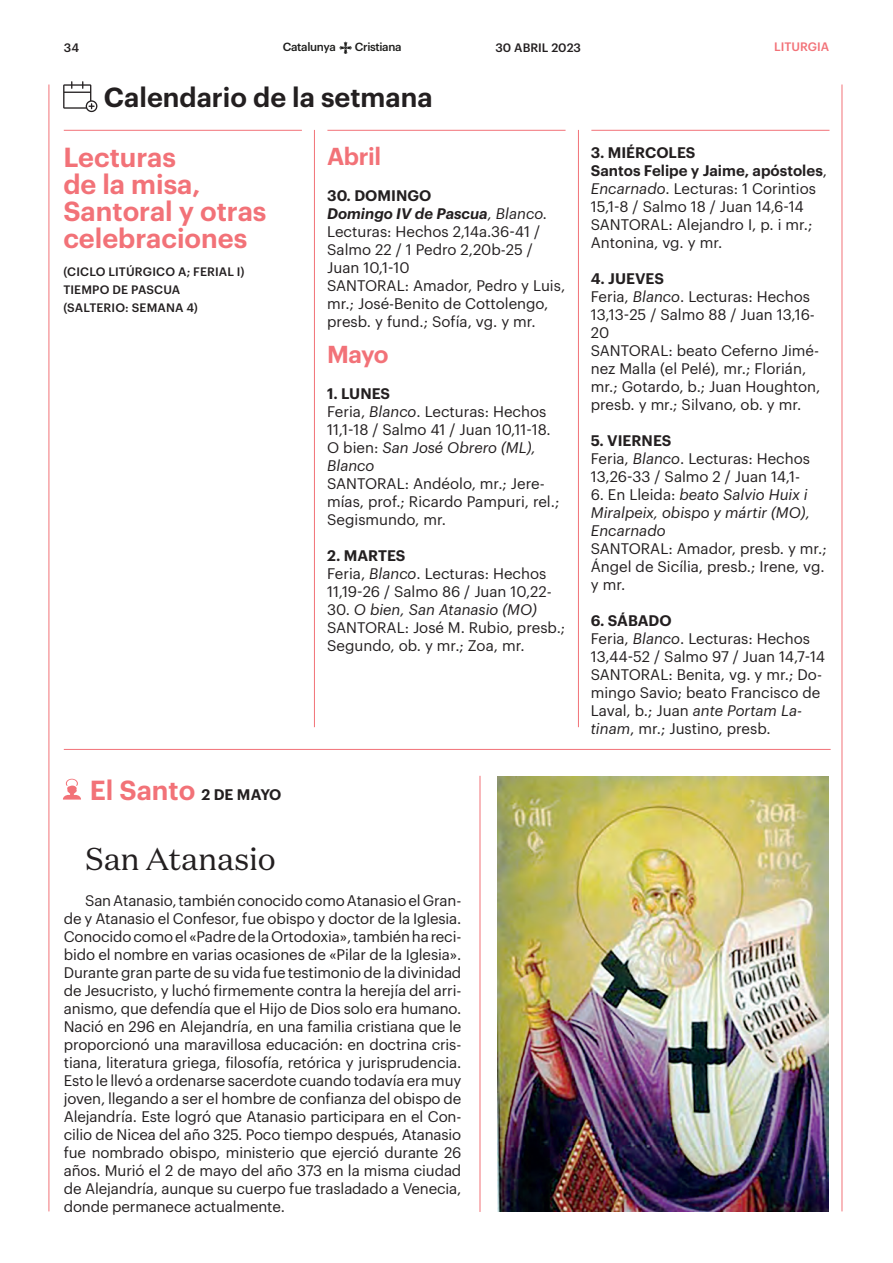
<style>
.page{position:relative;width:893px;height:1263px;background:#fff}
.page>*{position:absolute;margin:0;border:0;box-sizing:border-box;transform-origin:0 0}
.t1{font:31.5px "Domaine Text";letter-spacing:-.01em;color:#231f20}
.t2{font:600 27px/27px "Graphik";color:#f27278}
.t3{font:600 27px "Graphik";color:#231f20}
.t4{font:600 24px "Graphik";letter-spacing:-.02em;color:#f27278}
.TXT_BASE{font:15px/18px "Graphik";color:#231f20}
.t5{font:italic 15px/18px "Graphik";color:#231f20}
.t6{font:600 15px "Graphik";color:#231f20}
.t7{font:500 12px "Graphik";letter-spacing:.01em;color:#231f20}
.APARTATS_MARGE_SUPER{font:500 12px "Graphik";color:#f27278}
.t8{font:500 11.55px "Graphik";letter-spacing:-.03em;color:#1d1d1b}
.s1{font-weight:600;font-style:italic}
.s2{font-style:italic}
.s3{font-style:normal}
.s4{font-weight:600}
.s5{font-size:15px;color:#231f20}
</style>
<div class="page">
<hr style="left:49px;top:85px;width:1px;height:1126px;background:#f27278">
<hr style="left:842px;top:85px;width:1px;height:1126px;background:#f27278">
<svg style="left:339px;top:42px;width:13px;height:12px"></svg>
<hr style="left:578px;top:130px;width:1px;height:597px;background:#f27278">
<hr style="left:314px;top:130px;width:1px;height:597px;background:#f27278">
<hr style="left:64px;top:130px;width:238px;height:1px;background:#f27278">
<hr style="left:327px;top:130px;width:239px;height:1px;background:#f27278">
<hr style="left:591px;top:130px;width:238px;height:1px;background:#f27278">
<hr style="left:64px;top:749px;width:767px;height:1px;background:#f27278">
<svg style="left:63px;top:81px;width:35px;height:31px"></svg>
<hr style="left:480px;top:776px;width:1px;height:436px;background:#f27278">
<img style="left:498px;top:777px;width:331px;height:435px">
<svg style="left:63px;top:779px;width:18px;height:21px"></svg>
<p class="t7" style="left:64px;top:38px;width:17px">34</p>
<p class="t8" style="left:283px;top:38px;width:54px">Catalunya</p>
<p class="t8" style="left:355px;top:38px;width:48px">Cristiana</p>
<p class="t7" style="left:495px;top:38px;width:87px">30 ABRIL 2023</p>
<p class="t3" style="left:104px;top:77px;width:330px">Calendario de la setmana</p>
<p class="APARTATS_MARGE_SUPER" style="left:774px;top:38px;width:57px">LITURGIA</p>
<p class="t2" style="left:63px;top:142px;width:205px">Lecturas<br>de la misa,<br>Santoral y otras celebraciones</p>
<p class="t7" style="left:63px;top:263px;width:183px">(CICLO LITÚRGICO A; FERIAL I)</p>
<p class="t7" style="left:63px;top:281px;width:119px">TIEMPO DE PASCUA</p>
<p class="t7" style="left:63px;top:299px;width:136px">(SALTERIO: SEMANA 4)</p>
<p class="t4" style="left:327px;top:138px;width:55px">Abril</p>
<p class="t6" style="left:327px;top:184px;width:106px">30. DOMINGO</p>
<p class="TXT_BASE" style="left:327px;top:203px;width:222px"><span class="s1">Domingo IV de Pascua</span><span class="s2">, Blanco.<br></span>Lecturas: Hechos 2,14a.36-41 /<br>Salmo 22 / 1 Pedro 2,20b-25 /<br>Juan 10,1-10</p>
<p class="TXT_BASE" style="left:327px;top:275px;width:240px">SANTORAL: Amador, Pedro y Luis, mr.; José-Benito de Cottolengo, presb. y fund.; Sofía, vg. y mr.</p>
<p class="t4" style="left:327px;top:336px;width:63px">Mayo</p>
<p class="t6" style="left:327px;top:382px;width:65px">1. LUNES</p>
<p class="TXT_BASE" style="left:327px;top:401px;width:225px">Feria, <span class="s2">Blanco</span>. Lecturas: Hechos<br>11,1-18 / Salmo 41 / Juan 10,11-18.<br>O bien: <span class="s2">San José Obrero (ML),<br>Blanco</span></p>
<p class="TXT_BASE" style="left:327px;top:473px;width:234px">SANTORAL: Andéolo, mr.; Jere&shy;mías, prof.; Ricardo Pampuri, rel.;<br>Segismundo, mr.</p>
<p class="t6" style="left:327px;top:544px;width:80px">2. MARTES</p>
<p class="TXT_BASE" style="left:327px;top:563px;width:226px">Feria, <span class="s2">Blanco</span>. Lecturas: Hechos<br>11,19-26 / Salmo 86 / Juan 10,22-</p>
<p class="t5" style="left:327px;top:599px;width:211px"><span class="s3">30.</span> O bien, San Atanasio (MO)</p>
<p class="TXT_BASE" style="left:327px;top:617px;width:240px">SANTORAL: José M. Rubio, presb.;<br>Segundo, ob. y mr.; Zoa, mr.</p>
<p class="t6" style="left:591px;top:141px;width:106px">3. MIÉRCOLES</p>
<p class="TXT_BASE" style="left:591px;top:160px;width:238px"><span class="s4">Santos Felipe y Jaime, apóstoles</span>,<br><span class="s2">Encarnado</span>. Lecturas: 1 Corintios<br>15,1-8 / Salmo 18 / Juan 14,6-14</p>
<p class="TXT_BASE" style="left:591px;top:214px;width:223px">SANTORAL: Alejandro I, p. i mr.;<br>Antonina, vg. y mr.</p>
<p class="t6" style="left:591px;top:267px;width:75px">4. JUEVES</p>
<p class="TXT_BASE" style="left:591px;top:286px;width:226px">Feria, <span class="s2">Blanco</span>. Lecturas: Hechos<br>13,13-25 / Salmo 88 / Juan 13,16-<br>20</p>
<p class="TXT_BASE" style="left:591px;top:340px;width:231px">SANTORAL: beato Ceferno Jimé&shy;nez Malla (el Pelé), mr.; Florián, mr.; Gotardo, b.; Juan Houghton, presb. y mr.; Silvano, ob. y mr.</p>
<p class="t6" style="left:591px;top:429px;width:82px">5. VIERNES</p>
<p class="TXT_BASE" style="left:591px;top:448px;width:221px">Feria, <span class="s2">Blanco</span>. Lecturas: Hechos<br>13,26-33 / Salmo 2 / Juan 14,1-</p>
<p class="t5" style="left:591px;top:484px;width:221px"><span class="s3">6. En Lleida:</span> beato Salvio Huix i<br>Miralpeix, obispo y mártir (MO),<br>Encarnado</p>
<p class="TXT_BASE" style="left:591px;top:538px;width:238px">SANTORAL: Amador, presb. y mr.;<br>Ángel de Sicília, presb.; Irene, vg. y mr.</p>
<p class="t6" style="left:591px;top:609px;width:82px">6. SÁBADO</p>
<p class="TXT_BASE" style="left:591px;top:628px;width:236px">Feria, <span class="s2">Blanco</span>. Lecturas: Hechos<br>13,44-52 / Salmo 97 / Juan 14,7-14</p>
<p class="TXT_BASE" style="left:591px;top:664px;width:233px">SANTORAL: Benita, vg. y mr.; Do&shy;mingo Savio; beato Francisco de<br>Laval, b.; Juan <span class="s2">ante Portam La&shy;tinam</span>, mr.; Justino, presb.</p>
<p class="t2" style="left:90px;top:775px;width:193px">El Santo <span class="s5">2 DE MAYO</span></p>
<p class="t1" style="left:85px;top:839px;width:192px">San Atanasio</p>
<p class="TXT_BASE" style="left:64px;top:890px;width:399px;text-align:justify;text-indent:21px">San Atanasio, también conocido como Atanasio el Gran&shy;de y Atanasio el Confesor, fue obispo y doctor de la Iglesia.<br>Conocido como el «Padre de la Ortodoxia», también ha reci&shy;bido el nombre en varias ocasiones de «Pilar de la Iglesia».<br>Durante gran parte de su vida fue testimonio de la divinidad de Jesucristo, y luchó firmemente contra la herejía del arri&shy;anismo, que defendía que el Hijo de Dios solo era humano.<br>Nació en 296 en Alejandría, en una familia cristiana que le proporcionó una maravillosa educación: en doctrina cris&shy;tiana, literatura griega, filosofía, retórica y jurisprudencia.<br>Esto le llevó a ordenarse sacerdote cuando todavía era muy joven, llegando a ser el hombre de confianza del obispo de Alejandría. Este logró que Atanasio participara en el Con&shy;cilio de Nicea del año 325. Poco tiempo después, Atanasio fue nombrado obispo, ministerio que ejerció durante 26 años. Murió el 2 de mayo del año 373 en la misma ciudad de Alejandría, aunque su cuerpo fue trasladado a Venecia, donde permanece actualmente.</p>
</div>
